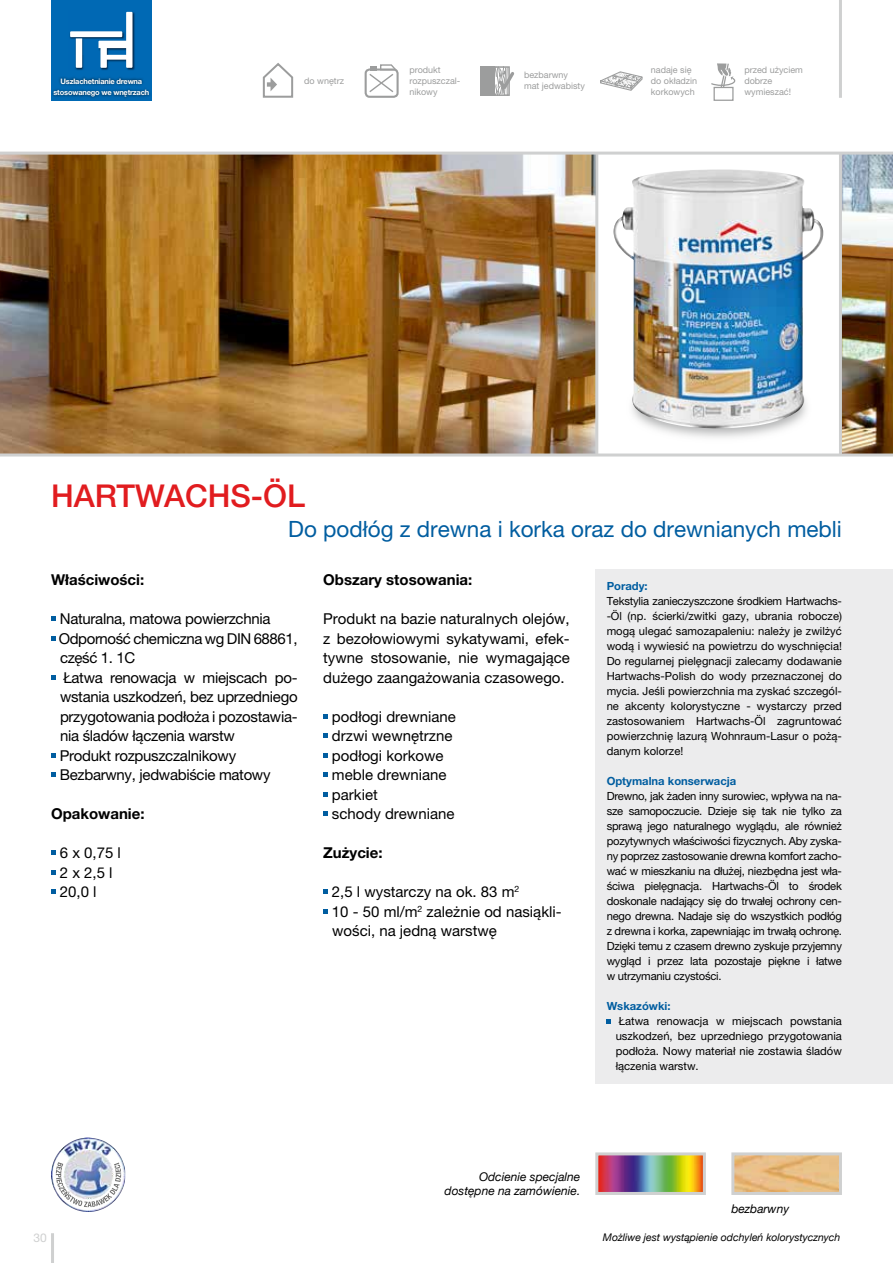
<style>
.page{position:relative;width:893px;height:1263px;background:#fff}
.page>*{position:absolute;margin:0;border:0;box-sizing:border-box;transform-origin:0 0}
.t1{font:500 31.5px "Helvetica Neue LT Pro";color:#e11c1f}
.t2{font:22.5px "Helvetica Neue LT Pro";color:#005da0}
.t3{font:15px/19.5px "Helvetica Neue LT Pro";letter-spacing:-.02em;color:#000}
.t4{font:15px/19.5px "Helvetica Neue LT Pro";color:#000}
.t5{font:700 15px "Helvetica Neue LT Pro";color:#000}
.t6{font:italic 12px/14.4px "Helvetica Neue";color:#000;text-align:right}
.t7{font:12px "Helvetica Neue LT Pro";color:#cfd0d0}
.t8{font:11.25px/15px "Helvetica Neue LT Pro";color:#000;text-align:justify}
.t9{font:700 11.25px "Helvetica Neue LT Pro";color:#005da0}
.t10{font:italic 10.5px "Helvetica Neue";color:#000}
.t11{font:9px/10.8px "Helvetica Neue LT Pro";color:#9c9d9d}
.t12{font:700 7.5px/10.5px "Helvetica Neue LT Pro";letter-spacing:-.025em;color:#fff;text-align:center}
</style>
<div class="page">
<img style="left:51px;top:1137px;width:74px;height:75px">
<img style="left:53px;top:1150px;width:70px;height:60px">
<img style="left:0;top:155px;width:893px;height:298px">
<div style="left:597px;top:153px;width:243px;height:302px;background:#fff"></div>
<hr style="left:595px;top:153px;width:3px;height:302px;background:#cfd0d0">
<hr style="left:839px;top:153px;width:3px;height:302px;background:#cfd0d0">
<hr style="left:0;top:152px;width:893px;height:3px;background:#cfd0d0">
<hr style="left:0;top:453px;width:893px;height:3px;background:#cfd0d0">
<hr style="left:839px;top:0;width:3px;height:98px;background:#cfd0d0">
<div style="left:51px;top:0;width:101px;height:101px;background:#0069b4"></div>
<img style="left:69px;top:11px;width:66px;height:59px">
<div style="left:70px;top:31px;width:52px;height:6px;background:#fff"></div>
<svg style="left:76px;top:38px;width:6px;height:30px"></svg>
<svg style="left:98px;top:12px;width:35px;height:56px"></svg>
<img style="left:735px;top:1156px;width:103px;height:35px">
<div style="left:731px;top:1152px;width:111px;height:43px;border:3px solid #cfd0d0"></div>
<img style="left:599px;top:1156px;width:103px;height:35px">
<div style="left:595px;top:1152px;width:111px;height:43px;border:3px solid #cfd0d0"></div>
<div style="left:595px;top:570px;width:298px;height:514px;background:#ececed"></div>
<svg style="left:263px;top:63px;width:30px;height:35px"></svg>
<svg style="left:480px;top:66px;width:34px;height:30px"></svg>
<svg style="left:600px;top:71px;width:43px;height:20px"></svg>
<div style="left:713px;top:87px;width:21px;height:13px;border:1px solid #9c9d9d"></div>
<svg style="left:711px;top:63px;width:25px;height:26px"></svg>
<div style="left:365px;top:68px;width:34px;height:30px;border:2px solid #9c9d9d;border-radius:4px"></div>
<svg style="left:368px;top:64px;width:31px;height:30px"></svg>
<img style="left:52px;top:77px;width:98px;height:21px">
<img style="left:613px;top:169px;width:210px;height:259px">
<svg style="left:51px;top:616px;width:5px;height:5px"></svg>
<svg style="left:51px;top:636px;width:5px;height:4px"></svg>
<svg style="left:51px;top:675px;width:5px;height:5px"></svg>
<svg style="left:51px;top:753px;width:5px;height:5px"></svg>
<svg style="left:51px;top:772px;width:5px;height:5px"></svg>
<svg style="left:51px;top:850px;width:5px;height:5px"></svg>
<svg style="left:51px;top:870px;width:5px;height:4px"></svg>
<svg style="left:51px;top:889px;width:5px;height:5px"></svg>
<svg style="left:323px;top:714px;width:5px;height:4px"></svg>
<svg style="left:323px;top:733px;width:5px;height:5px"></svg>
<svg style="left:323px;top:753px;width:5px;height:5px"></svg>
<svg style="left:323px;top:772px;width:5px;height:5px"></svg>
<svg style="left:323px;top:792px;width:5px;height:4px"></svg>
<svg style="left:323px;top:811px;width:5px;height:5px"></svg>
<svg style="left:323px;top:889px;width:5px;height:5px"></svg>
<svg style="left:323px;top:909px;width:5px;height:5px"></svg>
<svg style="left:607px;top:1020px;width:4px;height:4px"></svg>
<hr style="left:51px;top:1233px;width:3px;height:30px;background:#cfd0d0">
<p class="t12" style="left:53px;top:76px;width:97px">Uszlachetnianie drewna stosowanego we wnętrzach</p>
<p class="t11" style="left:304px;top:75px;width:41px">do wnętrz</p>
<p class="t11" style="left:651px;top:64px;width:48px">nadaje się do okładzin korkowych</p>
<p class="t11" style="left:744px;top:64px;width:60px">przed użyciem dobrze wymieszać!</p>
<p class="t11" style="left:409px;top:64px;width:53px">produkt rozpuszczal&shy;nikowy</p>
<p class="t11" style="left:524px;top:70px;width:62px">bezbarwny mat jedwabisty</p>
<h1 class="t1" style="left:51px;top:477px;width:256px">HARTWACHS-ÖL</h1>
<h2 class="t2" style="left:288px;top:516px;width:555px">Do podłóg z drewna i korka oraz do drewnianych mebli</h2>
<h3 class="t5" style="left:323px;top:570px;width:151px">Obszary stosowania:</h3>
<h3 class="t3" style="left:323px;top:609px;width:248px;text-align:justify">Produkt na bazie naturalnych olejów, z bezołowiowymi sykatywami, efek&shy;tywne stosowanie, nie wymagające dużego zaangażowania czasowego.</h3>
<h3 class="t4" style="left:332px;top:706px;width:125px">podłogi drewniane drzwi wewnętrzne podłogi korkowe meble drewniane parkiet<br>schody drewniane</h3>
<h3 class="t5" style="left:323px;top:843px;width:61px">Zużycie:</h3>
<h3 class="t4" style="left:332px;top:882px;width:231px">2,5 l wystarczy na ok. 83 m<sup>2<br></sup>10 - 50 ml/m<sup>2</sup> zależnie od nasiąkli&shy;wości, na jedną warstwę</h3>
<h3 class="t5" style="left:51px;top:570px;width:95px">Właściwości:</h3>
<h3 class="t3" style="left:60px;top:609px;width:212px">Naturalna, matowa powierzchnia</h3>
<h3 class="t3" style="left:59px;top:628px;width:240px">Odporność chemiczna wg DIN 68861,</h3>
<h3 class="t3" style="left:60px;top:648px;width:77px">część 1. 1C</h3>
<h3 class="t3" style="left:64px;top:667px;width:236px">Łatwa renowacja w miejscach po-</h3>
<h3 class="t3" style="left:60px;top:687px;width:239px">wstania uszkodzeń, bez uprzedniego</h3>
<h3 class="t3" style="left:60px;top:706px;width:239px">przygotowania podłoża i pozostawia-</h3>
<h3 class="t3" style="left:60px;top:726px;width:176px">nia śladów łączenia warstw</h3>
<h3 class="t3" style="left:60px;top:745px;width:178px">Produkt rozpuszczalnikowy</h3>
<h3 class="t3" style="left:60px;top:765px;width:212px">Bezbarwny, jedwabiście matowy</h3>
<h3 class="t5" style="left:51px;top:804px;width:95px">Opakowanie:</h3>
<h3 class="t3" style="left:60px;top:843px;width:63px">6 x 0,75 l<br>2 x 2,5 l<br>20,0 l</h3>
<p class="t9" style="left:607px;top:579px;width:43px">Porady:</p>
<p class="t8" style="left:607px;top:594px;width:237px">Tekstylia zanieczyszczone środkiem Hartwachs--Öl (np. ścierki/zwitki gazy, ubrania robocze) mogą ulegać samozapaleniu: należy je zwilżyć wodą i wywiesić na powietrzu do wyschnięcia!<br>Do regularnej pielęgnacji zalecamy dodawanie Hartwachs-Polish do wody przeznaczonej do mycia. Jeśli powierzchnia ma zyskać szczegól&shy;ne akcenty kolorystyczne - wystarczy przed zastosowaniem Hartwachs-Öl zagruntować powierzchnię lazurą Wohnraum-Lasur o pożą&shy;danym kolorze!</p>
<p class="t9" style="left:607px;top:774px;width:131px">Optymalna konserwacja</p>
<p class="t8" style="left:607px;top:789px;width:237px">Drewno, jak żaden inny surowiec, wpływa na na&shy;sze samopoczucie. Dzieje się tak nie tylko za sprawą jego naturalnego wyglądu, ale również pozytywnych właściwości fizycznych. Aby zyska&shy;ny poprzez zastosowanie drewna komfort zacho&shy;wać w mieszkaniu na dłużej, niezbędna jest wła&shy;ściwa pielęgnacja. Hartwachs-Öl to środek doskonale nadający się do trwałej ochrony cen&shy;nego drewna. Nadaje się do wszystkich podłóg z drewna i korka, zapewniając im trwałą ochronę.<br>Dzięki temu z czasem drewno zyskuje przyjemny wygląd i przez lata pozostaje piękne i łatwe w utrzymaniu czystości.</p>
<p class="t9" style="left:607px;top:999px;width:65px">Wskazówki:</p>
<p class="t8" style="left:616px;top:1014px;width:228px">Łatwa renowacja w miejscach powstania uszkodzeń, bez uprzedniego przygotowania podłoża. Nowy materiał nie zostawia śladów łączenia warstw.</p>
<p class="t7" style="left:33px;top:1230px;width:15px">30</p>
<p class="t6" style="left:445px;top:1170px;width:137px">Odcienie specjalne dostępne na zamówienie.</p>
<p class="t6" style="left:731px;top:1202px;width:59px">bezbarwny</p>
<p class="t10" style="left:603px;top:1230px;width:239px">Możliwe jest wystąpienie odchyleń kolorystycznych</p>
</div>
